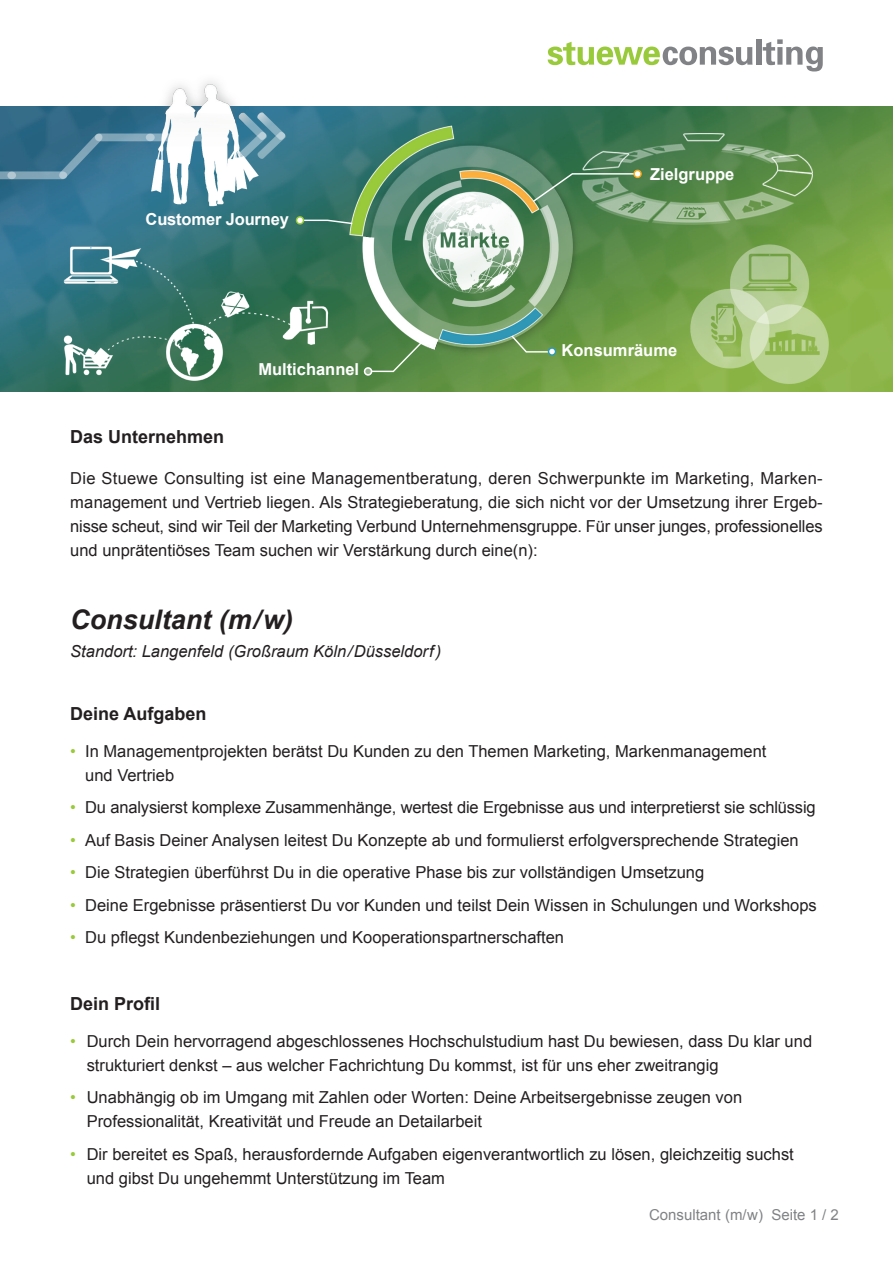
<style>
.page{position:relative;width:893px;height:1263px;background:#fff}
.page>*{position:absolute;margin:0;border:0;box-sizing:border-box;transform-origin:0 0}
.t1{font:italic 700 27px "Arial";color:#231f20}
.t2{font:700 18px "Arial";color:#231f20}
.t3{font:16.5px/24px "Arial";color:#231f20}
.t4{font:700 16.5px "Arial";color:#fff}
.t5{font:italic 16.5px "Arial";color:#231f20}
.t6{font:15px "Arial";color:#808285}
.s1{color:#99ca3b}
</style>
<div class="page">
<img style="left:0;top:106px;width:893px;height:285px">
<img style="left:582px;top:133px;width:230px;height:92px">
<img style="left:0;top:81px;width:336px;height:149px">
<img style="left:683px;top:223px;width:147px;height:169px">
<img style="left:51px;top:225px;width:286px;height:166px">
<img style="left:349px;top:126px;width:231px;height:232px">
<svg style="left:531px;top:172px;width:108px;height:31px;background:#65926e"></svg>
<svg style="left:634px;top:170px;width:7px;height:7px"></svg>
<div style="left:633px;top:170px;width:9px;height:8px;border:1px solid #f9a91b;border-radius:50%"></div>
<svg style="left:294px;top:215px;width:60px;height:11px"></svg>
<svg style="left:370px;top:339px;width:55px;height:34px;background:#5b8c50"></svg>
<svg style="left:510px;top:334px;width:41px;height:19px"></svg>
<svg style="left:548px;top:348px;width:7px;height:7px"></svg>
<div style="left:548px;top:347px;width:8px;height:9px;border:1px solid #2f98b5;border-radius:50%"></div>
<svg style="left:548px;top:42px;width:204px;height:23px"></svg>
<div style="left:756px;top:39px;width:5px;height:26px;background:#808285"></div>
<svg style="left:763px;top:39px;width:60px;height:33px"></svg>
<div style="left:365px;top:368px;width:6px;height:7px;background:#92b38c;border-radius:50%"></div>
<div style="left:364px;top:367px;width:8px;height:9px;border:2px solid #fff;border-radius:50%"></div>
<p class="t4" style="left:146px;top:208px;width:145px">Customer Journey</p>
<p class="t4" style="left:258px;top:358px;width:102px">Multichannel</p>
<p class="t4" style="left:650px;top:163px;width:86px">Zielgruppe</p>
<p class="t4" style="left:562px;top:339px;width:117px">Konsumräume</p>
<p class="t2" style="left:70px;top:424px;width:156px">Das Unternehmen</p>
<p class="t3" style="left:70px;top:466px;width:754px;text-align:justify">Die Stuewe Consulting ist eine Managementberatung, deren Schwerpunkte im Marketing, Marken&shy;management und Vertrieb liegen. Als Strategieberatung, die sich nicht vor der Umsetzung ihrer Ergeb&shy;nisse scheut, sind wir Teil der Marketing Verbund Unternehmensgruppe. Für unser junges, professionelles und unprätentiöses Team suchen wir Verstärkung durch eine(n):</p>
<h1 class="t1" style="left:70px;top:602px;width:224px">Consultant (m/w)</h1>
<p class="t5" style="left:70px;top:641px;width:372px">Standort: Langenfeld (Großraum Köln/Düsseldorf)</p>
<p class="t2" style="left:70px;top:702px;width:138px">Deine Aufgaben</p>
<p class="t3" style="left:85px;top:739px;width:683px;text-indent:-15px"><span class="s1">•</span> In Managementprojekten berätst Du Kunden zu den Themen Marketing, Markenmanagement und Vertrieb</p>
<p class="t3" style="left:70px;top:795px;width:747px"><span class="s1">•</span> Du analysierst komplexe Zusammenhänge, wertest die Ergebnisse aus und interpretierst sie schlüssig</p>
<p class="t3" style="left:70px;top:828px;width:730px"><span class="s1">•</span> Auf Basis Deiner Analysen leitest Du Konzepte ab und formulierst erfolgversprechende Strategien</p>
<p class="t3" style="left:70px;top:860px;width:636px"><span class="s1">•</span> Die Strategien überführst Du in die operative Phase bis zur vollständigen Umsetzung</p>
<p class="t3" style="left:70px;top:893px;width:748px"><span class="s1">•</span> Deine Ergebnisse präsentierst Du vor Kunden und teilst Dein Wissen in Schulungen und Workshops</p>
<p class="t3" style="left:70px;top:925px;width:495px"><span class="s1">•</span> Du pflegst Kundenbeziehungen und Kooperationspartnerschaften</p>
<p class="t2" style="left:70px;top:991px;width:92px">Dein Profil</p>
<p class="t3" style="left:87px;top:1029px;width:727px;text-indent:-16px"><span class="s1">•</span> Durch Dein hervorragend abgeschlossenes Hochschulstudium hast Du bewiesen, dass Du klar und strukturiert denkst – aus welcher Fachrichtung Du kommst, ist für uns eher zweitrangig</p>
<p class="t3" style="left:87px;top:1085px;width:657px;text-indent:-16px"><span class="s1">•</span> Unabhängig ob im Umgang mit Zahlen oder Worten: Deine Arbeitsergebnisse zeugen von<br>Professionalität, Kreativität und Freude an Detailarbeit</p>
<p class="t3" style="left:87px;top:1142px;width:709px;text-indent:-16px"><span class="s1">•</span> Dir bereitet es Spaß, herausfordernde Aufgaben eigenverantwortlich zu lösen, gleichzeitig suchst und gibst Du ungehemmt Unterstützung im Team</p>
<p class="t6" style="left:649px;top:1205px;width:191px">Consultant (m/w) Seite 1 / 2</p>
</div>
